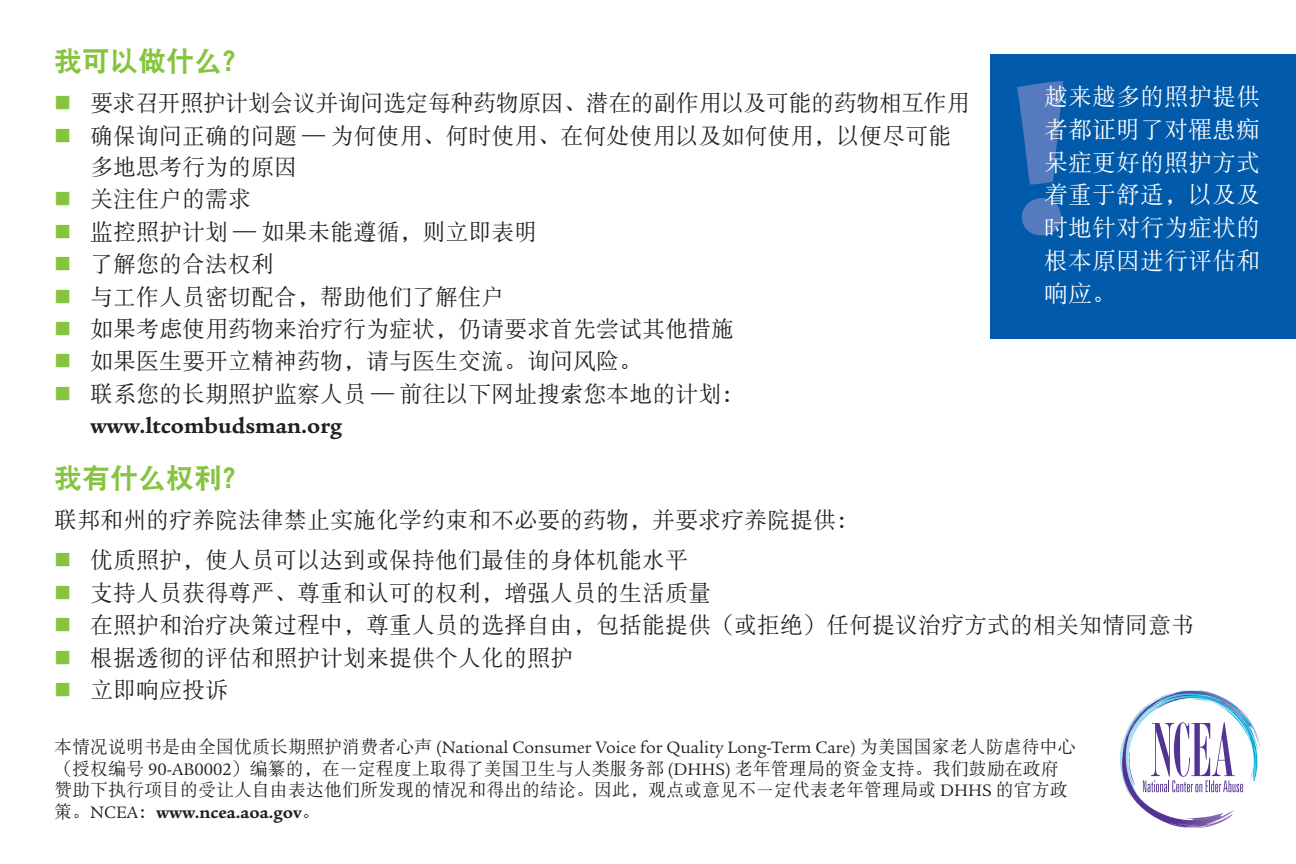
<style>
.page{position:relative;width:1296px;height:864px;background:#fff}
.page>*{position:absolute;margin:0;border:0;box-sizing:border-box;transform-origin:0 0}
.body{font:28px "DFP Hei W9";color:#86c43f}
.body-2{font:24px/32.8px "DFP Song W5";color:#fff;text-align:justify}
.body-3{font:23px/31px "DFP Song W5";color:#231f20}
.body-4{font:23px "DFP Song W5";letter-spacing:-.02em;color:#231f20}
.t1{font:18px/21.6px "DFP Song W5";color:#231f20}
.s1{color:#86c43f}
.s2{font-family:"Legacy Serif Std";font-weight:700}
.s3{font-family:"Legacy Serif Std"}
</style>
<div class="page">
<div style="left:990px;top:54px;width:306px;height:284px;background:#015aaa"></div>
<svg style="left:1017px;top:81px;width:46px;height:154px"></svg>
<svg style="left:1120px;top:690px;width:139px;height:138px"></svg>
<p class="body" style="left:54px;top:47px;width:197px">我可以做什么？</p>
<p class="body-4" style="left:54px;top:92px;width:917px"><span class="s1">■</span> 要求召开照护计划会议并询问选定每种药物原因、潜在的副作用以及可能的药物相互作用</p>
<p class="body-3" style="left:90px;top:120px;width:863px;text-indent:-36px"><span class="s1">■</span> 确保询问正确的问题 — 为何使用、何时使用、在何处使用以及如何使用，以便尽可能多地思考行为的原因</p>
<p class="body-3" style="left:54px;top:183px;width:198px"><span class="s1">■</span> 关注住户的需求</p>
<p class="body-3" style="left:54px;top:216px;width:485px"><span class="s1">■</span> 监控照护计划 — 如果未能遵循，则立即表明</p>
<p class="body-3" style="left:54px;top:248px;width:221px"><span class="s1">■</span> 了解您的合法权利</p>
<p class="body-3" style="left:54px;top:281px;width:451px"><span class="s1">■</span> 与工作人员密切配合，帮助他们了解住户</p>
<p class="body-3" style="left:54px;top:313px;width:681px"><span class="s1">■</span> 如果考虑使用药物来治疗行为症状，仍请要求首先尝试其他措施</p>
<p class="body-3" style="left:54px;top:346px;width:589px"><span class="s1">■</span> 如果医生要开立精神药物，请与医生交流。询问风险。</p>
<p class="body-3" style="left:90px;top:378px;width:656px;text-indent:-36px"><span class="s1">■</span> 联系您的长期照护监察人员 — 前往以下网址搜索您本地的计划：<span class="s2">www.ltcombudsman.org</span></p>
<p class="body" style="left:54px;top:464px;width:197px">我有什么权利？</p>
<p class="body-3" style="left:54px;top:505px;width:806px">联邦和州的疗养院法律禁止实施化学约束和不必要的药物，并要求疗养院提供：</p>
<p class="body-3" style="left:54px;top:545px;width:635px"><span class="s1">■</span> 优质照护，使人员可以达到或保持他们最佳的身体机能水平</p>
<p class="body-3" style="left:54px;top:577px;width:658px"><span class="s1">■</span> 支持人员获得尊严、尊重和认可的权利，增强人员的生活质量</p>
<p class="body-3" style="left:54px;top:610px;width:1141px"><span class="s1">■</span> 在照护和治疗决策过程中，尊重人员的选择自由，包括能提供（或拒绝）任何提议治疗方式的相关知情同意书</p>
<p class="body-3" style="left:54px;top:642px;width:520px"><span class="s1">■</span> 根据透彻的评估和照护计划来提供个人化的照护</p>
<p class="body-3" style="left:54px;top:674px;width:176px"><span class="s1">■</span> 立即响应投诉</p>
<p class="body-2" style="left:1044px;top:80px;width:217px">越来越多的照护提供者都证明了对罹患痴呆症更好的照护方式着重于舒适，以及及时地针对行为症状的根本原因进行评估和响应。</p>
<p class="t1" style="left:54px;top:736px;width:1023px">本情况说明书是由全国优质长期照护消费者心声 <span class="s3">(National Consumer Voice for Quality Long-Term Care)</span> 为美国国家老人防虐待中心（授权编号 <span class="s3">90-AB0002</span>）编纂的，在一定程度上取得了美国卫生与人类服务部 <span class="s3">(DHHS)</span> 老年管理局的资金支持。我们鼓励在政府赞助下执行项目的受让人自由表达他们所发现的情况和得出的结论。因此，观点或意见不一定代表老年管理局或 <span class="s3">DHHS</span> 的官方政策。<span class="s3">NCEA</span>：<span class="s2">www.ncea.aoa.gov</span>。</p>
</div>
